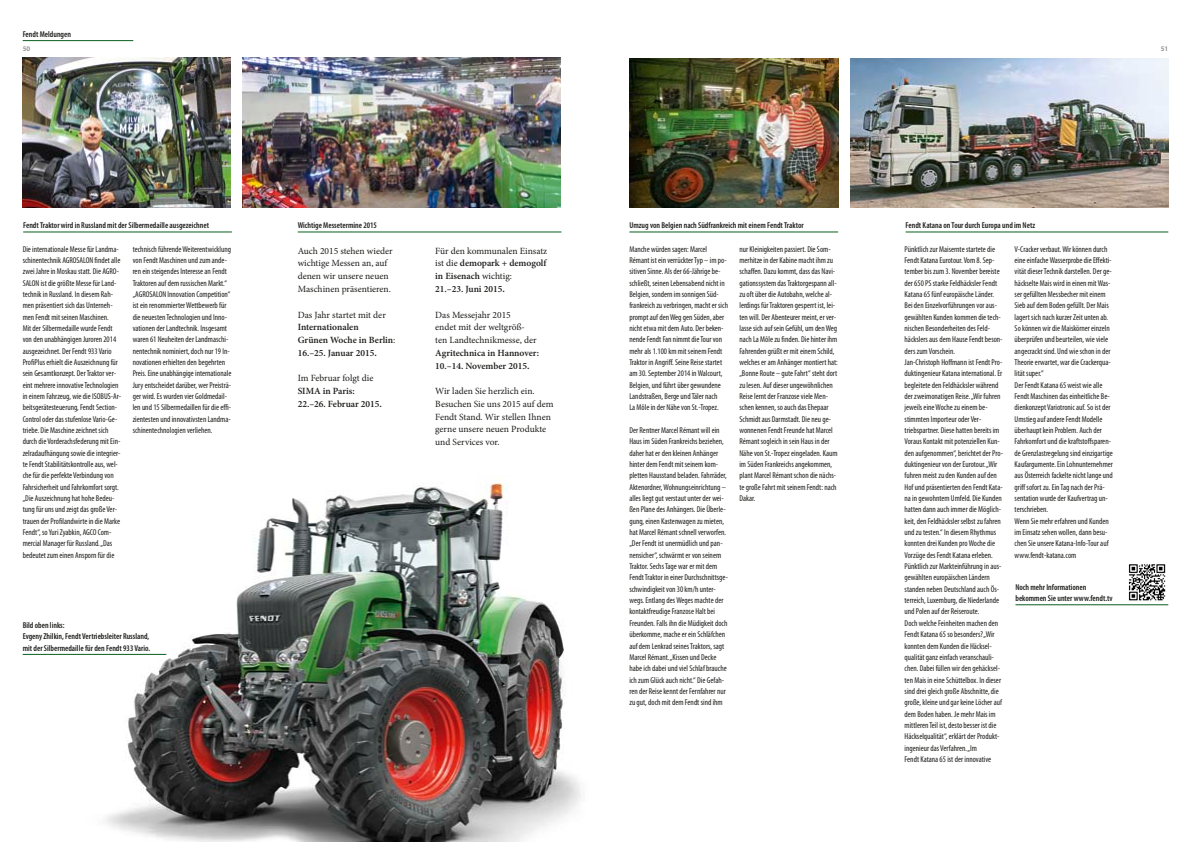
<style>
.page{position:relative;width:1191px;height:842px;background:#fff}
.page>*{position:absolute;margin:0;border:0;box-sizing:border-box;transform-origin:0 0}
._3_F_Fliess_Intervie{font:9.5px/12.8px "Minion Pro";color:#1d1d1b}
._3_F_Fliess_Intervie-2{font:600 9.5px/12.8px "Minion Pro";color:#1d1d1b}
._4_Info_3_SPALTIG{font:condensed 8.5px/11.3px "Myriad Pro";color:#1d1d1b}
._4_Info_HEAD_9_3_75{font:600 condensed 8.5px/11.3px "Myriad Pro";color:#1d1d1b}
.t1{font:600 7px "Myriad Pro";color:#868686}
.s1{font-weight:400}
.s2{font-weight:700}
.s3{font-weight:600}
</style>
<div class="page">
<img style="left:78px;top:477px;width:503px;height:365px">
<img style="left:629px;top:58px;width:209px;height:149px">
<img style="left:23px;top:57px;width:208px;height:150px">
<img style="left:243px;top:57px;width:318px;height:150px">
<img style="left:850px;top:58px;width:318px;height:149px">
<hr style="left:298px;top:231px;width:263px;height:1px;background:#095f1e">
<hr style="left:905px;top:231px;width:263px;height:1px;background:#095f1e">
<hr style="left:23px;top:40px;width:110px;height:1px;background:#095f1e">
<hr style="left:23px;top:231px;width:209px;height:1px;background:#095f1e">
<hr style="left:629px;top:231px;width:209px;height:1px;background:#095f1e">
<hr style="left:23px;top:654px;width:143px;height:1px;background:#095f1e">
<img style="left:1128px;top:564px;width:38px;height:37px">
<hr style="left:1015px;top:604px;width:153px;height:1px;background:#095f1e">
<p class="_4_Info_HEAD_9_3_75" style="left:23px;top:29px;width:50px">Fendt Meldungen</p>
<p class="t1" style="left:23px;top:45px;width:9px">50</p>
<p class="t1" style="left:1160px;top:45px;width:9px">51</p>
<p class="_4_Info_HEAD_9_3_75" style="left:23px;top:220px;width:187px">Fendt Traktor wird in Russland mit der Silbermedaille ausgezeichnet</p>
<p class="_4_Info_3_SPALTIG" style="left:23px;top:243px;width:99px">Die internationale Messe für Landma&shy;schinentechnik AGROSALON findet alle zwei Jahre in Moskau statt. Die AGRO-SALON ist die größte Messe für Land&shy;technik in Russland. In diesem Rah&shy;men präsentiert sich das Unterneh&shy;men Fendt mit seinen Maschinen.</p>
<p class="_4_Info_3_SPALTIG" style="left:23px;top:323px;width:100px">Mit der Silbermedaille wurde Fendt von den unabhängigen Juroren 2014 ausgezeichnet. Der Fendt 933 Vario ProfiPlus erhielt die Auszeichnung für sein Gesamtkonzept. Der Traktor ver&shy;eint mehrere innovative Technologien in einem Fahrzeug, wie die ISOBUS-Ar&shy;beitsgerätesteuerung, Fendt Section-Control oder das stufenlose Vario-Ge&shy;triebe. Die Maschine zeichnet sich durch die Vorderachsfederung mit Ein&shy;zelradaufhängung sowie die integrier&shy;te Fendt Stabilitätskontrolle aus, wel&shy;che für die perfekte Verbindung von Fahrsicherheit und Fahrkomfort sorgt.</p>
<p class="_4_Info_3_SPALTIG" style="left:23px;top:493px;width:99px">„Die Auszeichnung hat hohe Bedeu&shy;tung für uns und zeigt das große Ver&shy;trauen der Profilandwirte in die Marke Fendt“, so Yuri Zyabkin, AGCO Com&shy;mercial Manager für Russland. „Das bedeutet zum einen Ansporn für die</p>
<p class="_4_Info_3_SPALTIG" style="left:133px;top:243px;width:100px">technisch führende Weiterentwicklung von Fendt Maschinen und zum ande&shy;ren ein steigendes Interesse an Fendt Traktoren auf dem russischen Markt.“</p>
<p class="_4_Info_3_SPALTIG" style="left:133px;top:289px;width:100px">„AGROSALON Innovation Competition“ ist ein renommierter Wettbewerb für die neuesten Technologien und Inno&shy;vationen der Landtechnik. Insgesamt waren 61 Neuheiten der Landmaschi&shy;nentechnik nominiert, doch nur 19 In&shy;novationen erhielten den begehrten Preis. Eine unabhängige internationale Jury entscheidet darüber, wer Preisträ&shy;ger wird. Es wurden vier Goldmedail&shy;len und 15 Silbermedaillen für die effi&shy;zientesten und innovativsten Landma&shy;schinentechnologien verliehen.</p>
<p class="_4_Info_HEAD_9_3_75" style="left:23px;top:620px;width:129px">Bild oben links:<br>Evgeny Zhilkin, Fendt Vertriebsleiter Russland, mit der Silbermedaille für den Fendt 933 Vario.</p>
<p class="_4_Info_HEAD_9_3_75" style="left:298px;top:220px;width:81px">Wichtige Messetermine 2015</p>
<p class="_3_F_Fliess_Intervie" style="left:298px;top:244px;width:96px">Auch 2015 stehen wieder wichtige Messen an, auf denen wir unsere neuen<br>Maschinen präsentieren.</p>
<p class="_3_F_Fliess_Intervie-2" style="left:298px;top:308px;width:99px"><span class="s1">Das Jahr startet mit der<br></span>Internationalen<br>Grünen Woche in Berlin<span class="s1">:<br></span>16.–25. Januar 2015<span class="s2">.</span></p>
<p class="_3_F_Fliess_Intervie-2" style="left:298px;top:372px;width:86px"><span class="s1">Im Februar folgt die<br></span>SIMA in Paris:<br>22.–26. Februar 2015<span class="s2">.</span></p>
<p class="_3_F_Fliess_Intervie-2" style="left:435px;top:244px;width:113px"><span class="s1">Für den kommunalen Einsatz ist die</span> demopark + demogolf in Eisenach <span class="s1">wichtig:<br></span>21.–23. Juni 2015<span class="s2">.</span></p>
<p class="_3_F_Fliess_Intervie" style="left:435px;top:308px;width:105px">Das Messejahr 2015<br>endet mit der weltgröß&shy;ten Landtechnikmesse, der<br><span class="s3">Agritechnica in Hannover:<br>10.–14. November 2015</span><span class="s2">.</span></p>
<p class="_3_F_Fliess_Intervie" style="left:435px;top:385px;width:120px">Wir laden Sie herzlich ein.<br>Besuchen Sie uns 2015 auf dem<br>Fendt Stand. Wir stellen Ihnen gerne unsere neuen Produkte und Services vor.</p>
<p class="_4_Info_HEAD_9_3_75" style="left:629px;top:220px;width:176px">Umzug von Belgien nach Südfrankreich mit einem Fendt Traktor</p>
<p class="_4_Info_3_SPALTIG" style="left:629px;top:243px;width:100px">Manche würden sagen: Marcel Rémant ist ein verrückter Typ – im po&shy;sitiven Sinne. Als der 66-Jährige be&shy;schließt, seinen Lebensabend nicht in Belgien, sondern im sonnigen Süd&shy;frankreich zu verbringen, macht er sich prompt auf den Weg gen Süden, aber nicht etwa mit dem Auto. Der beken&shy;nende Fendt Fan nimmt die Tour von mehr als 1.100 km mit seinem Fendt Traktor in Angriff. Seine Reise startet am 30. September 2014 in Walcourt, Belgien, und führt über gewundene Landstraßen, Berge und Täler nach<br>La Môle in der Nähe von St.-Tropez.</p>
<p class="_4_Info_3_SPALTIG" style="left:629px;top:425px;width:100px">Der Rentner Marcel Rémant will ein Haus im Süden Frankreichs beziehen, daher hat er den kleinen Anhänger hinter dem Fendt mit seinem kom&shy;pletten Hausstand beladen. Fahrräder, Aktenordner, Wohnungseinrichtung – alles liegt gut verstaut unter der wei&shy;ßen Plane des Anhängers. Die Überle&shy;gung, einen Kastenwagen zu mieten, hat Marcel Rémant schnell verworfen. „Der Fendt ist unermüdlich und pan&shy;nensicher“, schwärmt er von seinem Traktor. Sechs Tage war er mit dem Fendt Traktor in einer Durchschnittsge&shy;schwindigkeit von 30 km/h unter&shy;wegs. Entlang des Weges machte der kontaktfreudige Franzose Halt bei Freunden. Falls ihn die Müdigkeit doch überkomme, mache er ein Schläfchen auf dem Lenkrad seines Traktors, sagt Marcel Rémant. „Kissen und Decke habe ich dabei und viel Schlaf brauche ich zum Glück auch nicht.“ Die Gefah&shy;ren der Reise kennt der Fernfahrer nur zu gut, doch mit dem Fendt sind ihm</p>
<p class="_4_Info_3_SPALTIG" style="left:739px;top:243px;width:100px">nur Kleinigkeiten passiert. Die Som&shy;merhitze in der Kabine macht ihm zu schaffen. Dazu kommt, dass das Navi&shy;gationssystem das Traktorgespann all&shy;zu oft über die Autobahn, welche al&shy;lerdings für Traktoren gesperrt ist, lei&shy;ten will. Der Abenteurer meint, er ver&shy;lasse sich auf sein Gefühl, um den Weg nach La Môle zu finden. Die hinter ihm Fahrenden grüßt er mit einem Schild, welches er am Anhänger montiert hat: „Bonne Route – gute Fahrt“ steht dort zu lesen. Auf dieser ungewöhnlichen Reise lernt der Franzose viele Men&shy;schen kennen, so auch das Ehepaar Schmidt aus Darmstadt. Die neu ge&shy;wonnenen Fendt Freunde hat Marcel Rémant sogleich in sein Haus in der Nähe von St.-Tropez eingeladen. Kaum im Süden Frankreichs angekommen, plant Marcel Rémant schon die nächs&shy;te große Fahrt mit seinem Fendt: nach Dakar.</p>
<p class="_4_Info_HEAD_9_3_75" style="left:905px;top:220px;width:131px">Fendt Katana on Tour durch Europa und im Netz</p>
<p class="_4_Info_3_SPALTIG" style="left:904px;top:243px;width:100px">Pünktlich zur Maisernte startete die Fendt Katana Eurotour. Vom 8. Sep&shy;tember bis zum 3. November bereiste der 650 PS starke Feldhäcksler Fendt Katana 65 fünf europäische Länder.<br>Bei den Einzelvorführungen vor aus&shy;gewählten Kunden kommen die tech&shy;nischen Besonderheiten des Feld&shy;häckslers aus dem Hause Fendt beson&shy;ders zum Vorschein.</p>
<p class="_4_Info_3_SPALTIG" style="left:904px;top:357px;width:100px">Jan-Christoph Hoffmann ist Fendt Pro&shy;duktingenieur Katana international. Er begleitete den Feldhäcksler während der zweimonatigen Reise. „Wir fuhren jeweils eine Woche zu einem be&shy;stimmten Importeur oder Ver&shy;triebspartner. Diese hatten bereits im Voraus Kontakt mit potenziellen Kun&shy;den aufgenommen“, berichtet der Pro&shy;duktingenieur von der Eurotour. „Wir fuhren meist zu den Kunden auf den Hof und präsentierten den Fendt Kata&shy;na in gewohntem Umfeld. Die Kunden hatten dann auch immer die Möglich&shy;keit, den Feldhäcksler selbst zu fahren und zu testen.“ In diesem Rhythmus konnten drei Kunden pro Woche die Vorzüge des Fendt Katana erleben.<br>Pünktlich zur Markteinführung in aus&shy;gewählten europäischen Ländern standen neben Deutschland auch Ös&shy;terreich, Luxemburg, die Niederlande und Polen auf der Reiseroute.</p>
<p class="_4_Info_3_SPALTIG" style="left:904px;top:617px;width:99px">Doch welche Feinheiten machen den Fendt Katana 65 so besonders? „Wir konnten dem Kunden die Häcksel&shy;qualität ganz einfach veranschauli&shy;chen. Dabei füllen wir den gehäcksel&shy;ten Mais in eine Schüttelbox. In dieser sind drei gleich große Abschnitte, die große, kleine und gar keine Löcher auf dem Boden haben. Je mehr Mais im mittleren Teil ist, desto besser ist die Häckselqualität“, erklärt der Produkt&shy;ingenieur das Verfahren. „Im<br>Fendt Katana 65 ist der innovative</p>
<p class="_4_Info_3_SPALTIG" style="left:1014px;top:243px;width:99px">V-Cracker verbaut. Wir können durch eine einfache Wasserprobe die Effekti&shy;vität dieser Technik darstellen. Der ge&shy;häckselte Mais wird in einen mit Was&shy;ser gefüllten Messbecher mit einem Sieb auf dem Boden gefüllt. Der Mais lagert sich nach kurzer Zeit unten ab.<br>So können wir die Maiskörner einzeln überprüfen und beurteilen, wie viele angecrackt sind. Und wie schon in der Theorie erwartet, war die Crackerqua&shy;lität super.“</p>
<p class="_4_Info_3_SPALTIG" style="left:1014px;top:379px;width:100px">Der Fendt Katana 65 weist wie alle Fendt Maschinen das einheitliche Be&shy;dienkonzept Variotronic auf. So ist der Umstieg auf andere Fendt Modelle überhaupt kein Problem. Auch der Fahrkomfort und die kraftstoffsparen&shy;de Grenzlastregelung sind einzigartige Kaufargumente. Ein Lohnunternehmer aus Österreich fackelte nicht lange und griff sofort zu. Ein Tag nach der Prä&shy;sentation wurde der Kaufvertrag un&shy;terschrieben.</p>
<p class="_4_Info_3_SPALTIG" style="left:1014px;top:515px;width:96px">Wenn Sie mehr erfahren und Kunden im Einsatz sehen wollen, dann besu&shy;chen Sie unsere Katana-Info-Tour auf www.fendt-katana.com</p>
<p class="_4_Info_HEAD_9_3_75" style="left:1015px;top:581px;width:99px">Noch mehr Informationen bekommen Sie unter www.fendt.tv</p>
</div>
